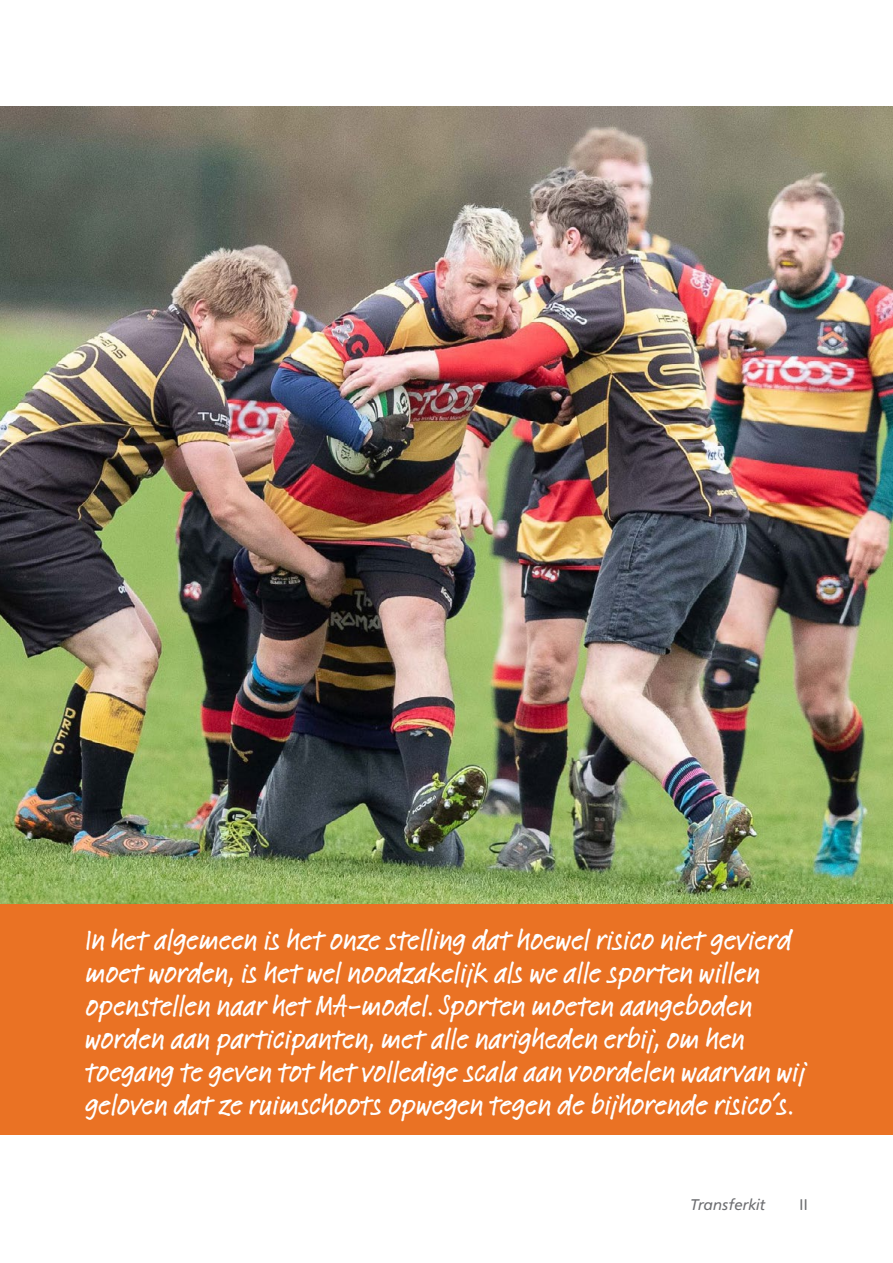
<style>
.page{position:relative;width:893px;height:1263px;background:#fff}
.page>*{position:absolute;margin:0;border:0;box-sizing:border-box;transform-origin:0 0}
.t1{font:500 30px/33px "Linotype Feltpen";letter-spacing:-.015em;color:#fff}
.t2{font:italic 15px "Heinemann";color:#6d6e71}
.t3{font:15px "Heinemann";color:#6d6e71}
</style>
<div class="page">
<img style="left:0;top:106px;width:893px;height:798px">
<div style="left:0;top:904px;width:893px;height:231px;background:#ea7224"></div>
<p class="t1" style="left:85px;top:922px;width:723px">In het algemeen is het onze stelling dat hoewel risico niet gevierd moet worden, is het wel noodzakelijk als we alle sporten willen openstellen naar het MA-model. Sporten moeten aangeboden worden aan participanten, met alle narigheden erbij, om hen toegang te geven tot het volledige scala aan voordelen waarvan wij geloven dat ze ruimschoots opwegen tegen de bijhorende risico’s.</p>
<p class="t2" style="left:690px;top:1195px;width:77px">Transferkit</p>
<p class="t3" style="left:799px;top:1195px;width:10px">11</p>
</div>
